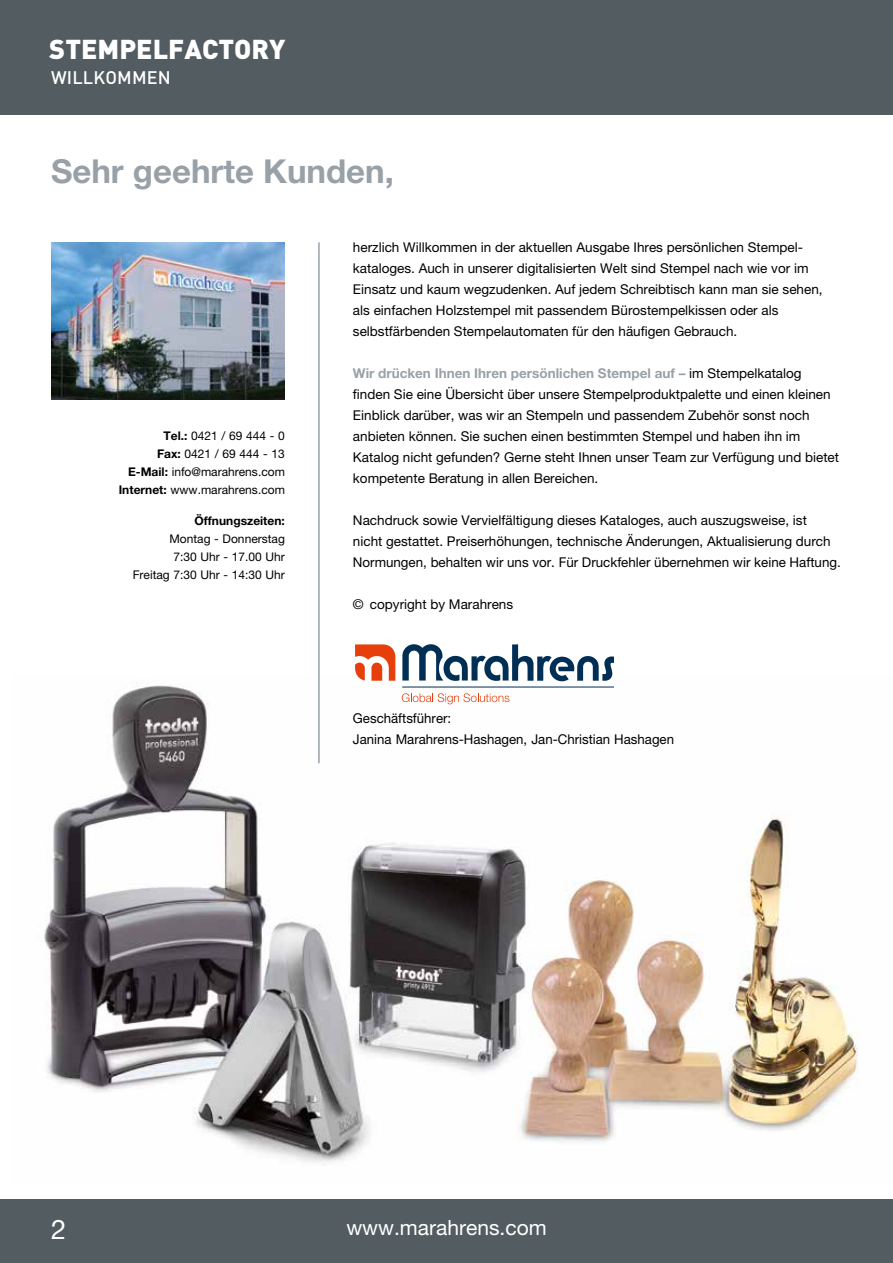
<style>
.page{position:relative;width:893px;height:1263px;background:#fff}
.page>*{position:absolute;margin:0;border:0;box-sizing:border-box;transform-origin:0 0}
.t1{font:700 33px "Helvetica Neue LT Pro";color:#97a1a7}
.t2{font:900 27px "DIN Pro";color:#fff}
.t3{font:27px "Helvetica Neue LT Pro";color:#fff}
.t4{font:21px "Helvetica Neue LT Pro";color:#fff}
.t5{font:500 18px "DIN Pro";letter-spacing:.01em;color:#fff}
.t6{font:13.5px/21px "Helvetica Neue LT Pro";color:#000}
.t7{font:12px/18px "Helvetica Neue LT Pro";color:#000;text-align:right}
.t8{font:700 12px "Helvetica Neue LT Pro";color:#000}
.s1{font-weight:700}
.s2{font-weight:700;color:#97a1a7}
</style>
<div class="page">
<div style="left:0;top:0;width:893px;height:115px;background:#525c61"></div>
<div style="left:0;top:1199px;width:893px;height:64px;background:#525c61"></div>
<img style="left:44px;top:674px;width:814px;height:489px">
<img style="left:51px;top:242px;width:234px;height:158px">
<hr style="left:318px;top:242px;width:2px;height:521px;background:#97a1a7">
<svg style="left:355px;top:644px;width:40px;height:37px"></svg>
<svg style="left:402px;top:644px;width:212px;height:37px"></svg>
<hr style="left:402px;top:687px;width:212px;height:1px;background:#002e55">
<svg style="left:402px;top:693px;width:107px;height:11px"></svg>
<h2 class="t2" style="left:49px;top:31px;width:238px">STEMPELFACTORY</h2>
<h3 class="t5" style="left:51px;top:65px;width:121px">WILLKOMMEN</h3>
<h1 class="t1" style="left:51px;top:151px;width:344px">Sehr geehrte Kunden,</h1>
<p class="t7" style="left:119px;top:427px;width:168px"><span class="s1">Tel.:</span> 0421 / 69 444 - 0<br><span class="s1">Fax:</span> 0421 / 69 444 - 13<br><span class="s1">E-Mail:</span> info@marahrens.com<br><span class="s1">Internet:</span> www.marahrens.com</p>
<p class="t8" style="left:195px;top:513px;width:92px">Öffnungszeiten:</p>
<p class="t7" style="left:133px;top:529px;width:154px">Montag - Donnerstag<br>7:30 Uhr - 17.00 Uhr<br>Freitag 7:30 Uhr - 14:30 Uhr</p>
<p class="t6" style="left:353px;top:237px;width:471px">herzlich Willkommen in der aktuellen Ausgabe Ihres persönlichen Stempel&shy;kataloges. Auch in unserer digitalisierten Welt sind Stempel nach wie vor im Einsatz und kaum wegzudenken. Auf jedem Schreibtisch kann man sie sehen, als einfachen Holzstempel mit passendem Bürostempelkissen oder als selbstfärbenden Stempelautomaten für den häufigen Gebrauch.</p>
<p class="t6" style="left:353px;top:363px;width:488px"><span class="s2">Wir drücken Ihnen Ihren persönlichen Stempel auf –</span> im Stempelkatalog finden Sie eine Übersicht über unsere Stempelproduktpalette und einen kleinen Einblick darüber, was wir an Stempeln und passendem Zubehör sonst noch anbieten können. Sie suchen einen bestimmten Stempel und haben ihn im Katalog nicht gefunden? Gerne steht Ihnen unser Team zur Verfügung und bietet kompetente Beratung in allen Bereichen.</p>
<p class="t6" style="left:353px;top:510px;width:489px">Nachdruck sowie Vervielfältigung dieses Kataloges, auch auszugsweise, ist<br>nicht gestattet. Preiserhöhungen, technische Änderungen, Aktualisierung durch<br>Normungen, behalten wir uns vor. Für Druckfehler übernehmen wir keine Haftung.</p>
<p class="t6" style="left:353px;top:594px;width:162px">© copyright by Marahrens</p>
<p class="t6" style="left:353px;top:708px;width:323px">Geschäftsführer:<br>Janina Marahrens-Hashagen, Jan-Christian Hashagen</p>
<h2 class="t3" style="left:51px;top:1213px;width:17px">2</h2>
<h3 class="t4" style="left:346px;top:1215px;width:202px">www.marahrens.com</h3>
</div>
